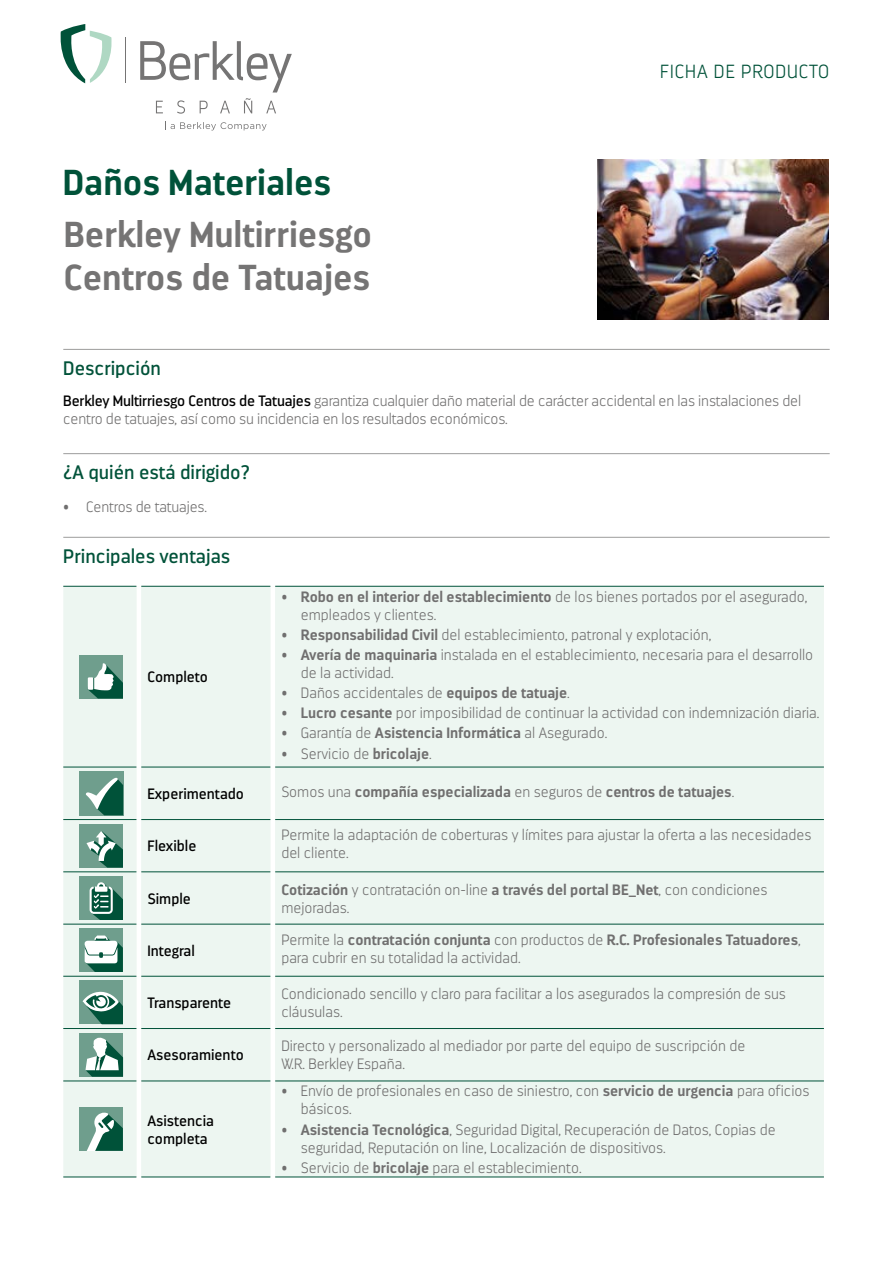
<style>
.page{position:relative;width:893px;height:1263px;background:#fff}
.page>*{position:absolute;margin:0;border:0;box-sizing:border-box;transform-origin:0 0}
.t1{font:700 36px/43.2px "Darwin";color:#757474}
.t2{font:700 36px "Darwin";color:#005239}
.t3{font:19.5px "Darwin";color:#005239}
.t4{font:200 19.05px "Darwin";letter-spacing:.05em;color:#005239}
.t5{font:200 15px/18px "Darwin";color:#706f6f}
.t6{font:15px/18px "Darwin";color:#000}
.t7{font:700 15px "Darwin";color:#706f6f}
.s1{font-weight:400;color:#000}
.s2{font-weight:700}
.s3{font-weight:200}
</style>
<div class="page">
<hr style="left:63px;top:349px;width:767px;height:1px;background:#9d9d9c">
<hr style="left:63px;top:453px;width:767px;height:1px;background:#9d9d9c">
<hr style="left:63px;top:537px;width:767px;height:1px;background:#9d9d9c">
<div style="left:63px;top:587px;width:761px;height:589px;background:#edf6f1"></div>
<hr style="left:63px;top:586px;width:74px;height:1px;background:#005239">
<hr style="left:141px;top:586px;width:130px;height:1px;background:#005239">
<hr style="left:275px;top:586px;width:549px;height:1px;background:#005239">
<hr style="left:63px;top:767px;width:74px;height:1px;background:#005239">
<hr style="left:141px;top:767px;width:130px;height:1px;background:#005239">
<hr style="left:275px;top:767px;width:549px;height:1px;background:#005239">
<hr style="left:63px;top:819px;width:74px;height:1px;background:#005239">
<hr style="left:141px;top:819px;width:130px;height:1px;background:#005239">
<hr style="left:275px;top:819px;width:549px;height:1px;background:#005239">
<hr style="left:63px;top:871px;width:74px;height:1px;background:#005239">
<hr style="left:141px;top:871px;width:130px;height:1px;background:#005239">
<hr style="left:275px;top:871px;width:549px;height:1px;background:#005239">
<hr style="left:63px;top:924px;width:74px;height:1px;background:#005239">
<hr style="left:141px;top:924px;width:130px;height:1px;background:#005239">
<hr style="left:275px;top:924px;width:549px;height:1px;background:#005239">
<hr style="left:63px;top:976px;width:74px;height:1px;background:#005239">
<hr style="left:141px;top:976px;width:130px;height:1px;background:#005239">
<hr style="left:275px;top:976px;width:549px;height:1px;background:#005239">
<hr style="left:63px;top:1028px;width:74px;height:1px;background:#005239">
<hr style="left:63px;top:1080px;width:74px;height:1px;background:#005239">
<hr style="left:141px;top:1028px;width:130px;height:1px;background:#005239">
<hr style="left:141px;top:1080px;width:130px;height:1px;background:#005239">
<hr style="left:275px;top:1028px;width:549px;height:1px;background:#005239">
<hr style="left:275px;top:1080px;width:549px;height:1px;background:#005239">
<hr style="left:63px;top:1176px;width:74px;height:1px;background:#005239">
<hr style="left:141px;top:1176px;width:130px;height:1px;background:#005239">
<hr style="left:275px;top:1176px;width:549px;height:1px;background:#005239">
<hr style="left:137px;top:586px;width:4px;height:181px;background:#fff">
<hr style="left:271px;top:586px;width:4px;height:181px;background:#fff">
<hr style="left:137px;top:767px;width:4px;height:52px;background:#fff">
<hr style="left:271px;top:767px;width:4px;height:52px;background:#fff">
<hr style="left:137px;top:819px;width:4px;height:53px;background:#fff">
<hr style="left:271px;top:819px;width:4px;height:53px;background:#fff">
<hr style="left:137px;top:872px;width:4px;height:52px;background:#fff">
<hr style="left:271px;top:872px;width:4px;height:52px;background:#fff">
<hr style="left:137px;top:924px;width:4px;height:52px;background:#fff">
<hr style="left:271px;top:924px;width:4px;height:52px;background:#fff">
<hr style="left:137px;top:976px;width:4px;height:52px;background:#fff">
<hr style="left:271px;top:976px;width:4px;height:52px;background:#fff">
<hr style="left:137px;top:1028px;width:4px;height:53px;background:#fff">
<hr style="left:271px;top:1028px;width:4px;height:53px;background:#fff">
<hr style="left:137px;top:1081px;width:4px;height:96px;background:#fff">
<hr style="left:271px;top:1081px;width:4px;height:96px;background:#fff">
<div style="left:79px;top:655px;width:44px;height:43px;background:#6f9e8d"></div>
<svg style="left:88px;top:663px;width:35px;height:35px"></svg>
<div style="left:79px;top:771px;width:44px;height:44px;background:#6f9e8d"></div>
<svg style="left:86px;top:778px;width:37px;height:37px"></svg>
<div style="left:79px;top:824px;width:44px;height:43px;background:#6f9e8d"></div>
<svg style="left:87px;top:831px;width:36px;height:36px"></svg>
<div style="left:79px;top:876px;width:44px;height:44px;background:#6f9e8d"></div>
<svg style="left:90px;top:882px;width:33px;height:38px"></svg>
<div style="left:79px;top:928px;width:44px;height:44px;background:#6f9e8d"></div>
<svg style="left:85px;top:935px;width:38px;height:37px"></svg>
<div style="left:79px;top:980px;width:44px;height:44px;background:#6f9e8d"></div>
<svg style="left:83px;top:992px;width:40px;height:32px"></svg>
<div style="left:79px;top:1033px;width:44px;height:44px;background:#6f9e8d"></div>
<svg style="left:85px;top:1037px;width:38px;height:40px"></svg>
<div style="left:79px;top:1107px;width:44px;height:44px;background:#6f9e8d"></div>
<svg style="left:86px;top:1112px;width:37px;height:39px"></svg>
<img style="left:597px;top:159px;width:232px;height:161px">
<svg style="left:60px;top:24px;width:52px;height:59px"></svg>
<hr style="left:125px;top:37px;width:1px;height:46px;background:#757474">
<svg style="left:140px;top:41px;width:152px;height:73px"></svg>
<svg style="left:165px;top:122px;width:102px;height:8px"></svg>
<h1 class="t2" style="left:63px;top:160px;width:270px">Daños Materiales</h1>
<h1 class="t1" style="left:64px;top:213px;width:310px">Berkley Multirriesgo<br>Centros de Tatuajes</h1>
<p class="t4" style="left:660px;top:60px;width:170px">FICHA DE PRODUCTO</p>
<h2 class="t3" style="left:63px;top:357px;width:99px">Descripción</h2>
<p class="t5" style="left:63px;top:392px;width:739px"><span class="s1">Berkley Multirriesgo Centros de Tatuajes</span> garantiza cualquier daño material de carácter accidental en las instalaciones del centro de tatuajes, así como su incidencia en los resultados económicos.</p>
<h2 class="t3" style="left:63px;top:461px;width:188px">¿A quién está dirigido?</h2>
<p class="t5" style="left:63px;top:497px;width:145px">• Centros de tatuajes.</p>
<h2 class="t3" style="left:63px;top:544px;width:168px">Principales ventajas</h2>
<p class="t6" style="left:147px;top:668px;width:62px">Completo</p>
<p class="t5" style="left:301px;top:588px;width:508px;text-indent:-20px">• <span class="s2">Robo en el interior del establecimiento</span> de los bienes portados por el asegurado, empleados y clientes.</p>
<p class="t5" style="left:281px;top:626px;width:431px">• <span class="s2">Responsabilidad Civil</span> del establecimiento, patronal y explotación,</p>
<p class="t5" style="left:301px;top:646px;width:514px;text-indent:-20px">• <span class="s2">Avería de maquinaria</span> instalada en el establecimiento, necesaria para el desarrollo de la actividad.</p>
<p class="t5" style="left:281px;top:684px;width:290px">• Daños accidentales de <span class="s2">equipos de tatuaje</span>.</p>
<p class="t5" style="left:281px;top:704px;width:540px">• <span class="s2">Lucro cesante</span> por imposibilidad de continuar la actividad con indemnización diaria.</p>
<p class="t5" style="left:281px;top:724px;width:327px">• Garantía de <span class="s2">Asistencia Informática</span> al Asegurado.</p>
<p class="t5" style="left:281px;top:744px;width:152px">• Servicio de <span class="s2">bricolaje</span>.</p>
<p class="t6" style="left:147px;top:785px;width:98px">Experimentado</p>
<p class="t7" style="left:281px;top:782px;width:454px"><span class="s3">Somos una</span> compañía especializada <span class="s3">en seguros de</span> centros de tatuajes<span class="s3">.</span></p>
<p class="t6" style="left:147px;top:837px;width:50px">Flexible</p>
<p class="t5" style="left:281px;top:826px;width:531px">Permite la adaptación de coberturas y límites para ajustar la oferta a las necesidades del cliente.</p>
<p class="t6" style="left:147px;top:889px;width:45px">Simple</p>
<p class="t5" style="left:281px;top:880px;width:488px"><span class="s2">Cotización</span> y contratación on-line <span class="s2">a través del portal BE_Net</span>, con condiciones mejoradas.</p>
<p class="t6" style="left:147px;top:942px;width:49px">Integral</p>
<p class="t5" style="left:281px;top:930px;width:521px">Permite la <span class="s2">contratación conjunta</span> con productos de <span class="s2">R.C. Profesionales Tatuadores</span>, para cubrir en su totalidad la actividad.</p>
<p class="t6" style="left:147px;top:994px;width:85px">Transparente</p>
<p class="t5" style="left:281px;top:985px;width:506px">Condicionado sencillo y claro para facilitar a los asegurados la compresión de sus cláusulas.</p>
<p class="t6" style="left:147px;top:1046px;width:98px">Asesoramiento</p>
<p class="t5" style="left:281px;top:1037px;width:466px">Directo y personalizado al mediador por parte del equipo de suscripción de<br>W.R. Berkley España.</p>
<p class="t6" style="left:147px;top:1111px;width:68px">Asistencia completa</p>
<p class="t5" style="left:301px;top:1082px;width:510px;text-indent:-20px">• Envío de profesionales en caso de siniestro, con <span class="s2">servicio de urgencia</span> para oficios básicos.</p>
<p class="t5" style="left:301px;top:1120px;width:476px;text-indent:-20px">• <span class="s2">Asistencia Tecnológica</span>, Seguridad Digital, Recuperación de Datos, Copias de seguridad, Reputación on line, Localización de dispositivos.</p>
<p class="t5" style="left:281px;top:1159px;width:302px">• Servicio de <span class="s2">bricolaje</span> para el establecimiento.</p>
</div>
